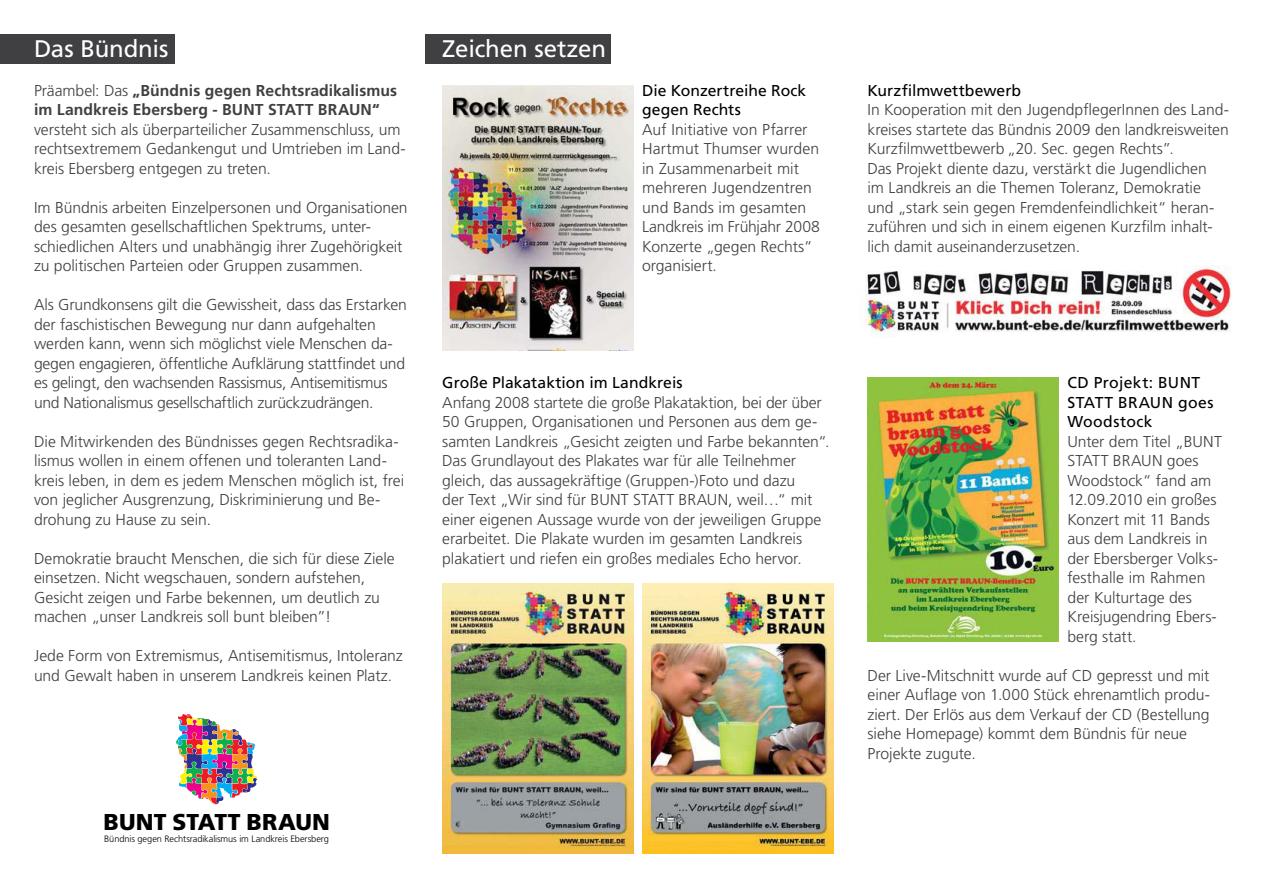
<style>
.page{position:relative;width:1263px;height:893px;background:#fff}
.page>*{position:absolute;margin:0;border:0;box-sizing:border-box;transform-origin:0 0}
.t1{font:24px "Frutiger";letter-spacing:-.005em;color:#fff}
.t2{font:900 22.95px "Frutiger";letter-spacing:.005em;color:#000}
.t3{font:300 15.75px/19.5px "Frutiger";letter-spacing:-.005em;color:#404042}
.t4{font:700 15.75px/19.5px "Frutiger";letter-spacing:.005em;color:#404042}
.t5{font:15.75px/19.5px "Frutiger";letter-spacing:.005em;color:#000}
.t6{font:15.75px/19.5px "Frutiger";letter-spacing:.025em;color:#000}
.t7{font:300 9.3px "Frutiger";letter-spacing:-.01em;color:#000}
.s1{font-weight:300}
</style>
<div class="page">
<div style="left:0;top:34px;width:174px;height:30px;background:#404042"></div>
<div style="left:425px;top:34px;width:185px;height:30px;background:#404042"></div>
<img style="left:176px;top:714px;width:81px;height:90px">
<img style="left:642px;top:583px;width:191px;height:270px">
<img style="left:442px;top:583px;width:192px;height:270px">
<img style="left:442px;top:85px;width:192px;height:265px">
<img style="left:859px;top:265px;width:373px;height:72px">
<img style="left:867px;top:377px;width:192px;height:265px">
<h1 class="t1" style="left:34px;top:39px;width:136px">Das Bündnis</h1>
<h1 class="t1" style="left:442px;top:39px;width:165px">Zeichen setzen</h1>
<p class="t4" style="left:34px;top:82px;width:365px"><span class="s1">Präambel: Das</span> „Bündnis gegen Rechtsradikalismus im Landkreis Ebersberg - BUNT STATT BRAUN“</p>
<p class="t3" style="left:34px;top:121px;width:373px">versteht sich als überparteilicher Zusammenschluss, um rechtsextremem Gedankengut und Umtrieben im Land&shy;kreis Ebersberg entgegen zu treten.</p>
<p class="t3" style="left:34px;top:199px;width:375px">Im Bündnis arbeiten Einzelpersonen und Organisationen des gesamten gesellschaftlichen Spektrums, unter&shy;schiedlichen Alters und unabhängig ihrer Zugehörigkeit zu politischen Parteien oder Gruppen zusammen.</p>
<p class="t3" style="left:34px;top:296px;width:374px">Als Grundkonsens gilt die Gewissheit, dass das Erstarken der faschistischen Bewegung nur dann aufgehalten werden kann, wenn sich möglichst viele Menschen da&shy;gegen engagieren, öffentliche Aufklärung stattfindet und es gelingt, den wachsenden Rassismus, Antisemitismus und Nationalismus gesellschaftlich zurückzudrängen.</p>
<p class="t3" style="left:34px;top:433px;width:372px">Die Mitwirkenden des Bündnisses gegen Rechtsradika&shy;lismus wollen in einem offenen und toleranten Land&shy;kreis leben, in dem es jedem Menschen möglich ist, frei von jeglicher Ausgrenzung, Diskriminierung und Be&shy;drohung zu Hause zu sein.</p>
<p class="t3" style="left:34px;top:550px;width:362px">Demokratie braucht Menschen, die sich für diese Ziele einsetzen. Nicht wegschauen, sondern aufstehen, Gesicht zeigen und Farbe bekennen, um deutlich zu machen „unser Landkreis soll bunt bleiben”!</p>
<p class="t3" style="left:34px;top:647px;width:370px">Jede Form von Extremismus, Antisemitismus, Intoleranz und Gewalt haben in unserem Landkreis keinen Platz.</p>
<p class="t5" style="left:642px;top:82px;width:166px">Die Konzertreihe Rock gegen Rechts</p>
<p class="t3" style="left:642px;top:121px;width:179px">Auf Initiative von Pfarrer<br>Hartmut Thumser wurden in Zu sammenarbeit mit mehreren Jugendzentren und Bands im gesamten<br>Landkreis im Frühjahr 2008<br>Konzerte „gegen Rechts“ organisiert.</p>
<p class="t5" style="left:442px;top:374px;width:242px">Große Plakataktion im Landkreis</p>
<p class="t3" style="left:442px;top:394px;width:389px">Anfang 2008 startete die große Plakataktion, bei der über 50 Gruppen, Organisationen und Personen aus dem ge&shy;samten Landkreis „Gesicht zeigten und Farbe bekannten“.<br>Das Grundlayout des Plakates war für alle Teilnehmer gleich, das aussagekräftige (Gruppen-)Foto und dazu<br>der Text „Wir sind für BUNT STATT BRAUN, weil…“ mit einer eigenen Aussage wurde von der jeweiligen Gruppe er arbeitet. Die Plakate wurden im gesamten Landkreis plakatiert und riefen ein großes mediales Echo hervor.</p>
<h2 class="t2" style="left:104px;top:809px;width:228px">BUNT STATT BRAUN</h2>
<p class="t7" style="left:104px;top:835px;width:226px">Bündnis gegen Rechtsradikalismus im Landkreis Ebersberg</p>
<p class="t5" style="left:867px;top:82px;width:155px">Kurzfilmwettbewerb</p>
<p class="t3" style="left:867px;top:101px;width:363px">In Kooperation mit den JugendpflegerInnen des Land&shy;kreises startete das Bündnis 2009 den landkreisweiten Kurzfilmwettbewerb „20. Sec. gegen Rechts”.<br>Das Projekt diente dazu, verstärkt die Jugendlichen<br>im Landkreis an die Themen Toleranz, Demokratie und „stark sein gegen Fremdenfeindlichkeit“ heran&shy;zuführen und sich in einem eigenen Kurzfilm inhalt&shy;lich damit auseinanderzusetzen.</p>
<p class="t6" style="left:1067px;top:374px;width:148px">CD Projekt: BUNT<br>STATT BRAUN goes<br>Woodstock</p>
<p class="t3" style="left:1067px;top:433px;width:156px">Unter dem Titel „BUNT<br>STATT BRAUN goes<br>Woodstock“ fand am<br>12.09.2010 ein großes<br>Konzert mit 11 Bands aus dem Landkreis in der Ebersberger Volks&shy;festhalle im Rahmen der Kulturtage des<br>Kreisjugendring Ebers&shy;berg statt.</p>
<p class="t3" style="left:867px;top:667px;width:344px">Der Live-Mitschnitt wurde auf CD gepresst und mit einer Auflage von 1.000 Stück ehrenamtlich produ&shy;ziert. Der Erlös aus dem Verkauf der CD (Bestellung siehe Homepage) kommt dem Bündnis für neue Projekte zugute.</p>
</div>
